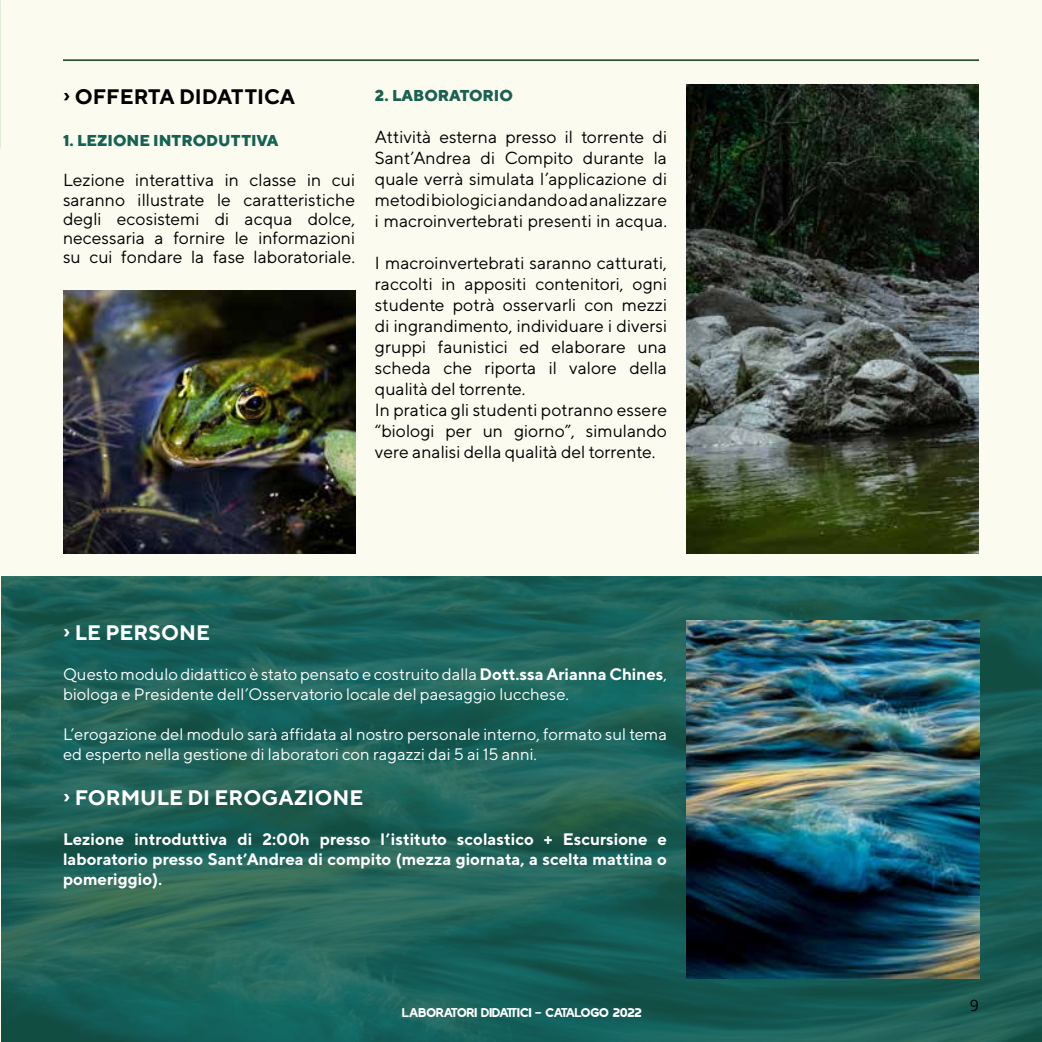
<style>
.page{position:relative;width:1042px;height:1042px;background:#fbfbf0}
.page>*{position:absolute;margin:0;border:0;box-sizing:border-box;transform-origin:0 0}
.t1{font:700 21px "TT Norms";color:#fff}
.t2{font:700 21px "TT Norms";color:#000}
.t3{font:17.5px/21px "TT Norms";color:#000;text-align:justify}
.t4{font:16.62px/19.9px "TT Norms";color:#fff}
.t5{font:700 16.62px/19.9px "TT Norms";color:#fff;text-align:justify}
.t6{font:800 15.75px "TT Norms";color:#146254}
.t7{font:800 15.75px "TT Norms";color:#1b6151}
.t8{font:15.75px "Open Sans";color:#000}
.t9{font:14px "Goldray";color:#fff}
.s1{font-weight:700}
</style>
<div class="page">
<img style="left:131px;top:577px;width:911px;height:465px">
<img style="left:687px;top:620px;width:292px;height:359px">
<hr style="left:63px;top:59px;width:916px;height:2px;background:#305429">
<img style="left:1px;top:553px;width:130px;height:489px">
<img style="left:63px;top:291px;width:292px;height:262px">
<img style="left:687px;top:84px;width:292px;height:469px">
<svg style="left:64px;top:629px;width:5px;height:8px"></svg>
<svg style="left:64px;top:794px;width:5px;height:7px"></svg>
<p class="t2" style="left:75px;top:84px;width:222px">OFFERTA DIDATTICA</p>
<p class="t6" style="left:63px;top:130px;width:217px">1. LEZIONE INTRODUTTIVA</p>
<p class="t3" style="left:63px;top:170px;width:294px;line-height:19.2px">Lezione interattiva in classe in cui saranno illustrate le caratteristiche degli ecosistemi di acqua dolce, necessaria a fornire le informazioni su cui fondare la fase laboratoriale.</p>
<p class="t7" style="left:375px;top:85px;width:140px">2. LABORATORIO</p>
<p class="t3" style="left:375px;top:126px;width:294px">Attività esterna presso il torrente di Sant’Andrea di Compito durante la quale verrà simulata l’applicazione di metodi biologici andando ad analizzare i macroinvertebrati presenti in acqua.</p>
<p class="t3" style="left:375px;top:252px;width:294px;text-align:left">I macroinvertebrati saranno catturati, raccolti in appositi contenitori, ogni studente potrà osservarli con mezzi di ingrandimento, individuare i diversi gruppi faunistici ed elaborare una scheda che riporta il valore della qualità del torrente.<br>In pratica gli studenti potranno essere “biologi per un giorno”, simulando vere analisi della qualità del torrente.</p>
<p class="t1" style="left:75px;top:620px;width:137px">LE PERSONE</p>
<p class="t4" style="left:63px;top:664px;width:605px">Questo modulo didattico è stato pensato e costruito dalla <span class="s1">Dott.ssa Arianna Chines</span>, biologa e Presidente dell’Osservatorio locale del paesaggio lucchese.</p>
<p class="t4" style="left:63px;top:724px;width:605px">L’erogazione del modulo sarà affidata al nostro personale interno, formato sul tema ed esperto nella gestione di laboratori con ragazzi dai 5 ai 15 anni.</p>
<p class="t1" style="left:75px;top:785px;width:290px">FORMULE DI EROGAZIONE</p>
<p class="t5" style="left:63px;top:829px;width:605px">Lezione introduttiva di 2:00h presso l’istituto scolastico + Escursione e laboratorio presso Sant’Andrea di compito (mezza giornata, a scelta mattina o pomeriggio).</p>
<p class="t9" style="left:402px;top:1004px;width:241px">LABORATORI DIDATTICI - CATALOGO 2022</p>
<p class="t8" style="left:970px;top:995px;width:11px">9</p>
</div>
